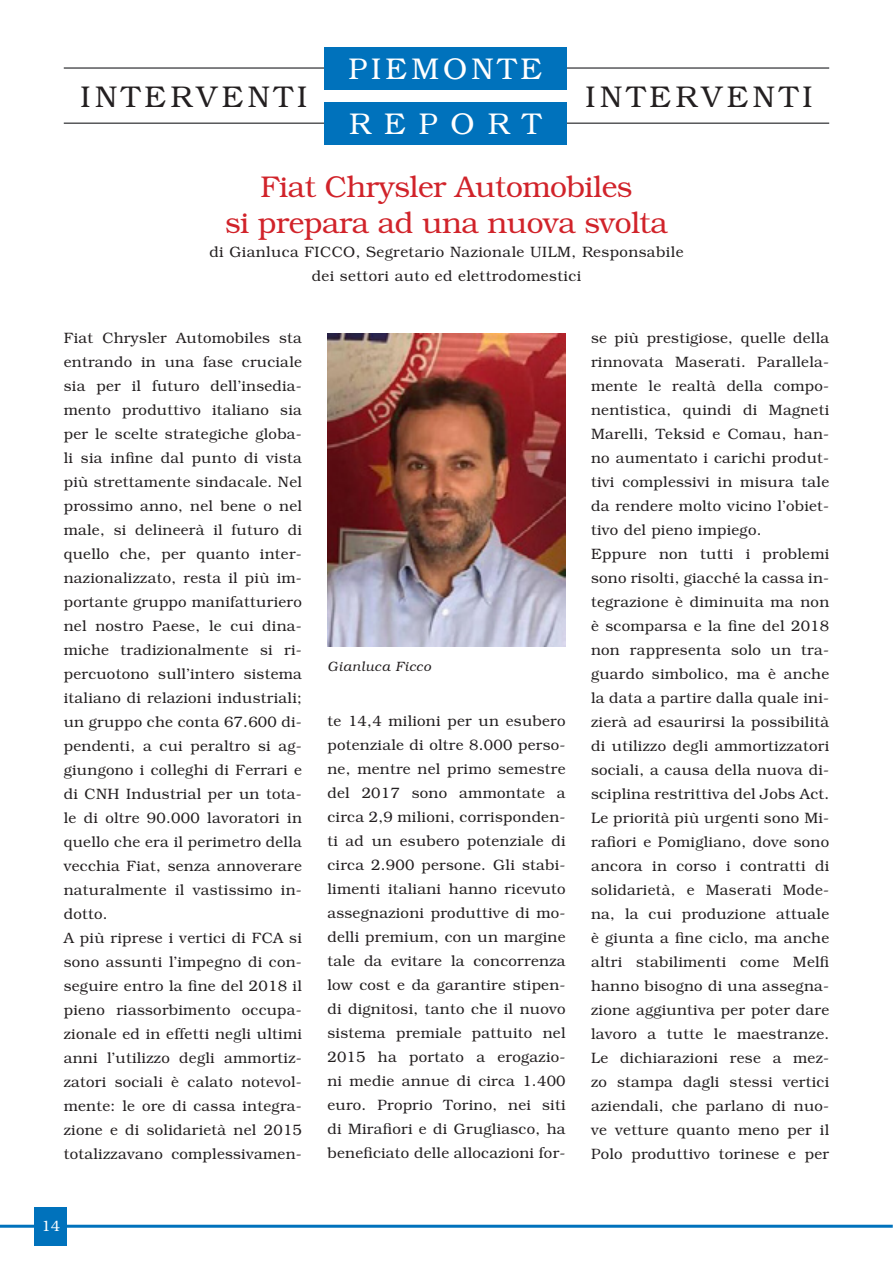
<style>
.page{position:relative;width:893px;height:1263px;background:#fff}
.page>*{position:absolute;margin:0;border:0;box-sizing:border-box;transform-origin:0 0}
.t1{font:300 30px/36px "Bookman";letter-spacing:-.015em;color:#d1232a;text-align:center}
.t2{font:300 30px "Bookman";letter-spacing:.145em;color:#231f20}
.t3{font:300 30px/55.2px "Bookman";letter-spacing:.14em;color:#fff}
.t4{font:300 15px/24px "Bookman";letter-spacing:.02em;color:#231f20}
.t5{font:300 15px "Bookman";color:#fff}
.t6{font:italic 300 13.5px "Bookman";letter-spacing:.05em;color:#231f20}
</style>
<div class="page">
<hr style="left:0;top:1225px;width:893px;height:3px;background:#0072bc">
<div style="left:35px;top:1208px;width:32px;height:38px;background:#0072bc"></div>
<hr style="left:64px;top:67px;width:765px;height:2px;background:#57585a">
<hr style="left:64px;top:122px;width:765px;height:2px;background:#57585a">
<div style="left:324px;top:47px;width:242px;height:42px;background:#0072bc"></div>
<div style="left:324px;top:103px;width:242px;height:42px;background:#0072bc"></div>
<img style="left:327px;top:334px;width:239px;height:312px">
<h1 class="t3" style="left:348px;top:41px;width:195px">PIEMONTE<br>REPORT</h1>
<h1 class="t2" style="left:80px;top:80px;width:228px">INTERVENTI</h1>
<h1 class="t2" style="left:586px;top:80px;width:228px">INTERVENTI</h1>
<h1 class="t1" style="left:225px;top:169px;width:444px">Fiat Chrysler Automobiles<br>si prepara ad una nuova svolta</h1>
<p class="t4" style="left:209px;top:240px;width:476px;text-align:center">di Gianluca FICCO, Segretario Nazionale UILM, Responsabile dei settori auto ed elettrodomestici</p>
<p class="t4" style="left:64px;top:326px;width:240px">Fiat Chrysler Automobiles sta entrando in una fase cruciale sia per il futuro dell’insedia&shy;mento produttivo italiano sia per le scelte strategiche globa&shy;li sia infine dal punto di vista più strettamente sindacale. Nel prossimo anno, nel bene o nel male, si delineerà il futuro di quello che, per quanto inter&shy;nazionalizzato, resta il più im&shy;portante gruppo manifatturiero nel nostro Paese, le cui dina&shy;miche tradizionalmente si ri&shy;percuotono sull’intero sistema italiano di relazioni industriali; un gruppo che conta 67.600 di&shy;pendenti, a cui peraltro si ag&shy;giungono i colleghi di Ferrari e di CNH Industrial per un tota&shy;le di oltre 90.000 lavoratori in quello che era il perimetro della vecchia Fiat, senza annoverare naturalmente il vastissimo in&shy;dotto.<br>A più riprese i vertici di FCA si sono assunti l’impegno di con&shy;seguire entro la fine del 2018 il pieno riassorbimento occupa&shy;zionale ed in effetti negli ultimi anni l’utilizzo degli ammortiz&shy;zatori sociali è calato notevol&shy;mente: le ore di cassa integra&shy;zione e di solidarietà nel 2015 totalizzavano complessivamen-</p>
<p class="t5" style="left:41px;top:1217px;width:20px">14</p>
<p class="t6" style="left:328px;top:659px;width:105px">Gianluca Ficco</p>
<p class="t4" style="left:327px;top:709px;width:240px;text-align:justify">te 14,4 milioni per un esubero potenziale di oltre 8.000 perso&shy;ne, mentre nel primo semestre del 2017 sono ammontate a circa 2,9 milioni, corrisponden&shy;ti ad un esubero potenziale di circa 2.900 persone. Gli stabi&shy;limenti italiani hanno ricevuto assegnazioni produttive di mo&shy;delli premium, con un margine tale da evitare la concorrenza low cost e da garantire stipen&shy;di dignitosi, tanto che il nuovo sistema premiale pattuito nel 2015 ha portato a erogazio&shy;ni medie annue di circa 1.400 euro. Proprio Torino, nei siti di Mirafiori e di Grugliasco, ha beneficiato delle allocazioni for-</p>
<p class="t4" style="left:591px;top:326px;width:240px">se più prestigiose, quelle della rinnovata Maserati. Parallela&shy;mente le realtà della compo&shy;nentistica, quindi di Magneti<br>Marelli, Teksid e Comau, han&shy;no aumentato i carichi produt&shy;tivi complessivi in misura tale da rendere molto vicino l’obiet&shy;tivo del pieno impiego.<br>Eppure non tutti i problemi sono risolti, giacché la cassa in&shy;tegrazione è diminuita ma non è scomparsa e la fine del 2018 non rappresenta solo un tra&shy;guardo simbolico, ma è anche la data a partire dalla quale ini&shy;zierà ad esaurirsi la possibilità di utilizzo degli ammortizzatori sociali, a causa della nuova di&shy;sciplina restrittiva del Jobs Act.<br>Le priorità più urgenti sono Mi&shy;rafiori e Pomigliano, dove sono ancora in corso i contratti di solidarietà, e Maserati Mode&shy;na, la cui produzione attuale è giunta a fine ciclo, ma anche altri stabilimenti come Melfi hanno bisogno di una assegna&shy;zione aggiuntiva per poter dare lavoro a tutte le maestranze.<br>Le dichiarazioni rese a mez&shy;zo stampa dagli stessi vertici aziendali, che parlano di nuo&shy;ve vetture quanto meno per il<br>Polo produttivo torinese e per</p>
</div>
